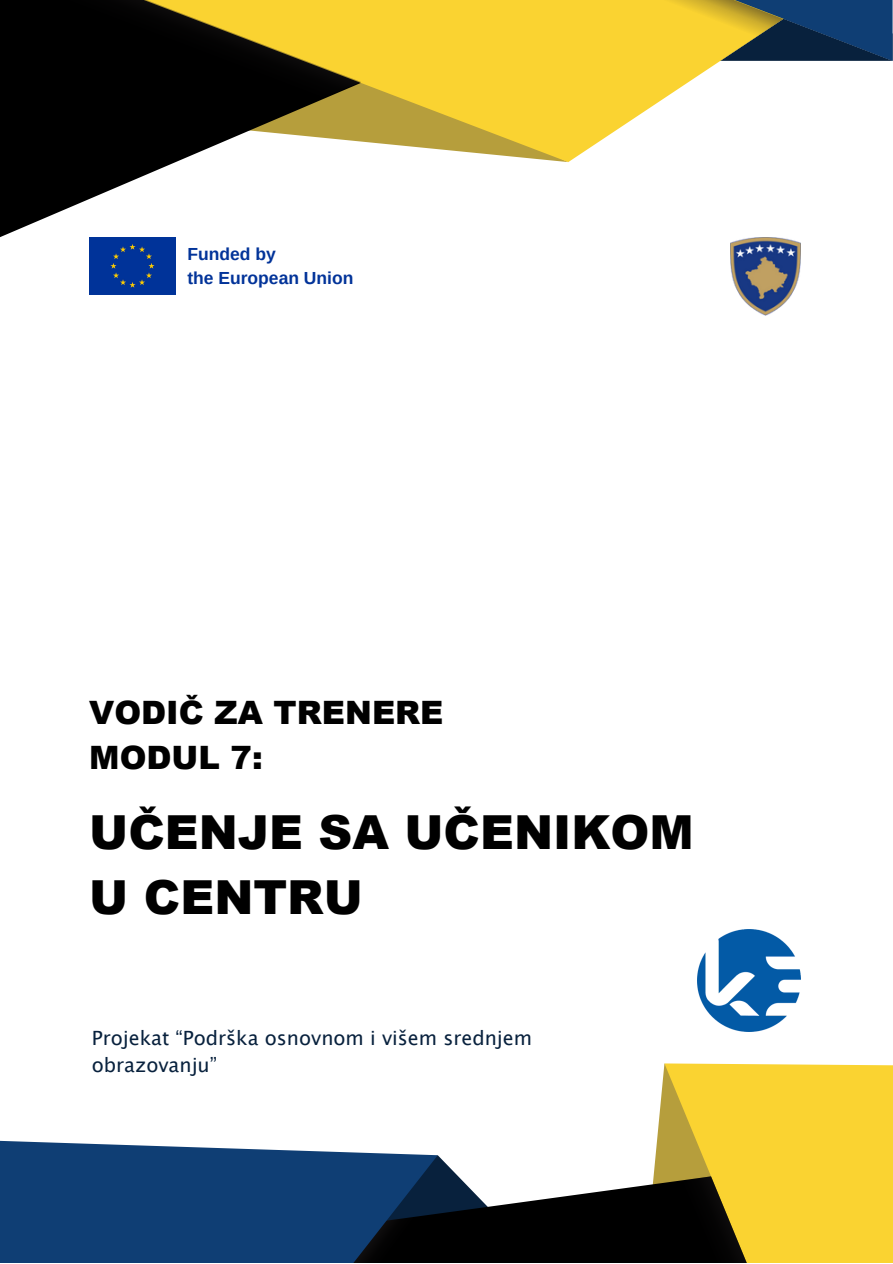
<style>
.page{position:relative;width:893px;height:1264px;background:#fff}
.page>*{position:absolute;margin:0;border:0;box-sizing:border-box;transform-origin:0 0}
.t1{font:900 46.95px/65.2px "Arial";color:#000}
.t2{font:900 32.25px/45px "Arial";color:#000}
.t3{font:19.65px/27px "Lucida Sans Unicode";color:#08213d}
.t4{font:700 17.55px "Arimo";color:#023399}
</style>
<div class="page">
<svg style="left:0;top:162px;width:176px;height:75px"></svg>
<svg style="left:0;top:107px;width:651px;height:55px"></svg>
<svg style="left:0;top:0;width:892px;height:107px;background:#97873a"></svg>
<svg style="left:505px;top:1194px;width:74px;height:68px;background:#141414"></svg>
<svg style="left:579px;top:1031px;width:313px;height:231px"></svg>
<svg style="left:438px;top:1155px;width:67px;height:107px"></svg>
<svg style="left:0;top:1140px;width:438px;height:122px;background:#244a75"></svg>
<svg style="left:614px;top:1063px;width:265px;height:199px;background:#bea644"></svg>
<img style="left:697px;top:929px;width:103px;height:102px">
<div style="left:89px;top:237px;width:86px;height:58px;background:#039"></div>
<img style="left:730px;top:237px;width:70px;height:78px">
<div style="left:0;top:1174px;width:186px;height:88px;background:#0f3e74"></div>
<div style="left:800px;top:1127px;width:92px;height:135px;background:#fad331"></div>
<p class="t4" style="left:187px;top:244px;width:90px">Funded by</p>
<p class="t4" style="left:187px;top:268px;width:167px">the European Union</p>
<p class="t2" style="left:89px;top:688px;width:356px">VODIČ ZA TRENERE<br>MODUL 7:</p>
<p class="t1" style="left:89px;top:798px;width:606px">UČENJE SA UČENIKOM<br>U CENTRU</p>
<p class="t3" style="left:92px;top:1024px;width:442px">Projekat “Podrška osnovnom i višem srednjem obrazovanju”</p>
</div>
